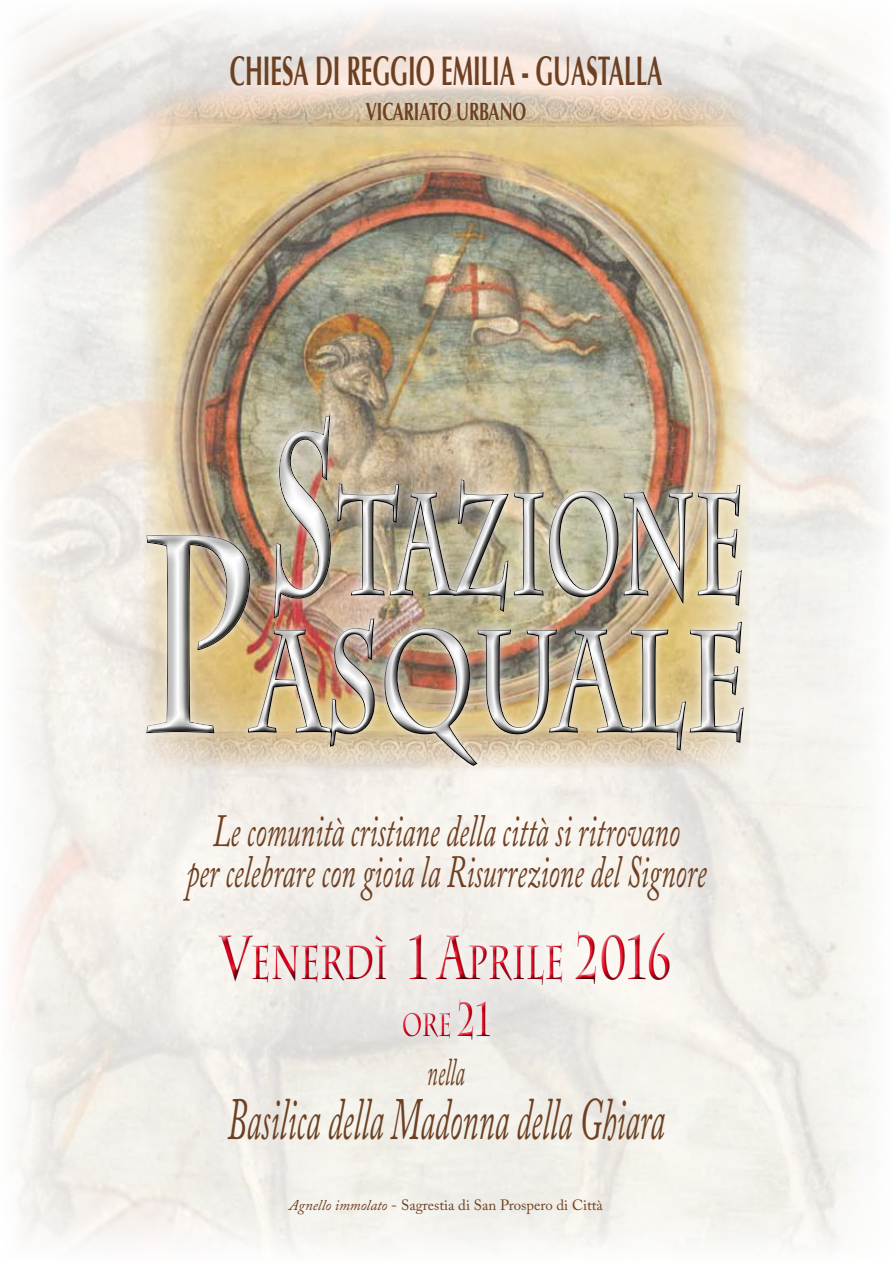
<style>
.page{position:relative;width:893px;height:1263px;background:#fff}
.page>*{position:absolute;margin:0;border:0;box-sizing:border-box;transform-origin:0 0}
.t1{font:700 142.95px/137.1px "Charlemagne Std";letter-spacing:-.005em;color:#fff;text-align:center;scale:.57 1}
.t2{font:italic 59.55px "Adobe Caslon Pro";color:#6d4022;scale:.53 1}
.t3{font:700 47.7px "Charlemagne Std";color:#e2001a;scale:.67 1}
.t4{font:italic 45.9px/40.3px "Adobe Caslon Pro";color:#6d4022;text-align:center;scale:.61 1}
.t5{font:700 41.25px "Optima";color:#6d4022;scale:.56 1}
.t6{font:italic 39px "Adobe Caslon Pro";color:#6d4022;scale:.53 1}
.t7{font:700 32.4px "Charlemagne Std";color:#e2001a;scale:.67 1}
.t8{font:700 24.9px "Optima";color:#6d4022;scale:.67 1}
.t9{font:14.85px "Adobe Caslon Pro";color:#6d4022}
.s1{font-size:62.1px}
.s2{font-size:47.7px}
.s3{font-style:italic}
</style>
<div class="page">
<img style="left:142px;top:87px;width:608px;height:428px">
<div style="left:258px;top:397px;width:499px;height:239px;background:#000;opacity:.5"></div>
<div style="left:268px;top:411px;width:480px;height:214px;background:#000;opacity:.75"></div>
<div style="left:131px;top:515px;width:628px;height:269px;background:#000;opacity:.5"></div>
<div style="left:140px;top:528px;width:609px;height:230px;background:#fff;opacity:.75"></div>
<div style="left:141px;top:539px;width:609px;height:233px;background:#000;opacity:.75"></div>
<div style="left:205px;top:920px;width:480px;height:136px;background:#000;opacity:.5"></div>
<div style="left:212px;top:925px;width:461px;height:119px;background:#f3efea"></div>
<div style="left:214px;top:928px;width:462px;height:119px;background:#000;opacity:.75"></div>
<p class="t5" style="left:230px;top:47px;width:774px">CHIESA DI REGGIO EMILIA - GUASTALLA</p>
<p class="t8" style="left:366px;top:97px;width:241px">VICARIATO URBANO</p>
<h1 class="t1" style="left:254px;top:478px;width:870px">tazione asquale</h1>
<p class="t4" style="left:186px;top:810px;width:854px">Le comunità cristiane della città si ritrovano<br>per celebrare con gioia la Risurrezione del Signore</p>
<p class="t3" style="left:220px;top:935px;width:677px"><span class="s1">v</span>enerdì <span class="s1">1 a</span>prile <span class="s1">2016</span></p>
<p class="t7" style="left:402px;top:1006px;width:134px">ore <span class="s2">21</span></p>
<p class="t6" style="left:427px;top:1049px;width:72px">nella</p>
<p class="t2" style="left:227px;top:1084px;width:827px">Basilica della Madonna della Ghiara</p>
<p class="t9" style="left:289px;top:1196px;width:315px"><span class="s3">Agnello immolato</span> - Sagrestia di San Prospero di Città</p>
</div>
